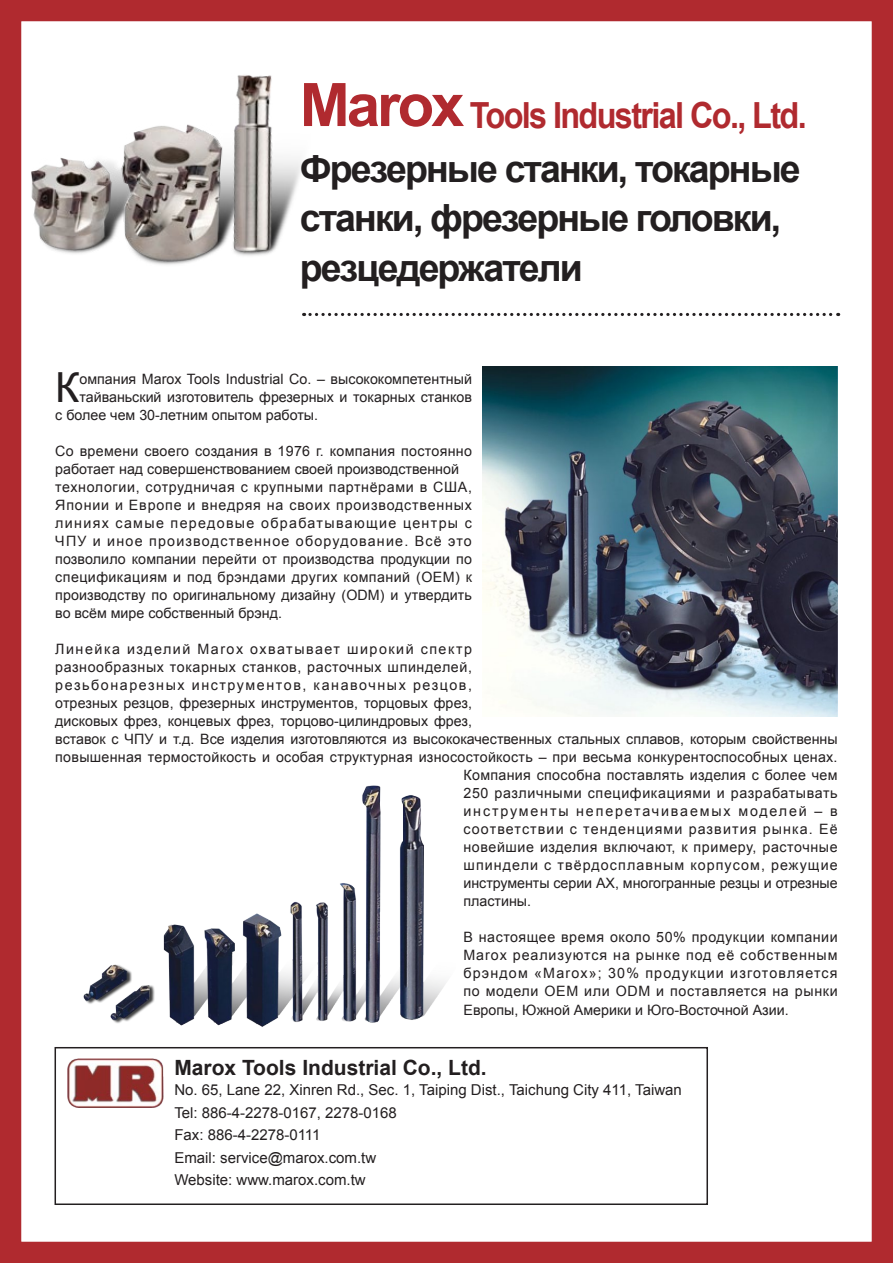
<style>
.page{position:relative;width:893px;height:1263px;background:#fff}
.page>*{position:absolute;margin:0;border:0;box-sizing:border-box;transform-origin:0 0}
.Body_text{font:41.4px "Arial";color:#231f20}
.Deck{font:700 37.5px/49.5px "Arial";letter-spacing:-.05em;color:#231f20}
.Deck-2{font:700 36px "Arial";letter-spacing:-.05em;color:#b02a2f;scale:.9 1}
.Company_Name{font:700 21px "Arial";color:#231f20}
.Body_text-2{font:15px "Arial";color:#231f20}
.Body_text-3{font:14.25px/18px "Arial";letter-spacing:.02em;color:#231f20}
.Body_text-4{font:14.25px "Arial";color:#231f20}
.Body_text-5{font:14.25px "Arial";letter-spacing:.04em;color:#231f20}
.Body_text-6{font:14.25px "Arial";letter-spacing:.11em;color:#231f20}
.Body_text-7{font:14.25px "Arial";letter-spacing:-.005em;color:#231f20}
.Body_text-8{font:14.25px "Arial";letter-spacing:.045em;color:#231f20}
.Body_text-9{font:14.25px "Arial";letter-spacing:.08em;color:#231f20}
.Body_text-10{font:14.25px "Arial";letter-spacing:.075em;color:#231f20}
.Body_text-11{font:14.25px "Arial";letter-spacing:.13em;color:#231f20}
.s1{font-size:60px}
</style>
<div class="page">
<div style="left:55px;top:1047px;width:653px;height:158px;border:2px solid #231f20"></div>
<img style="left:483px;top:367px;width:355px;height:350px">
<img style="left:31px;top:75px;width:270px;height:190px">
<div style="left:0;top:0;width:893px;height:1263px;border:21px solid #b02a2f"></div>
<svg style="left:304px;top:313px;width:535px;height:3px"></svg>
<img style="left:83px;top:785px;width:363px;height:242px">
<img style="left:68px;top:1058px;width:96px;height:49px">
<p class="Deck-2" style="left:300px;top:92px;width:565px"><span class="s1">Marox</span> Tools Industrial Co., Ltd.</p>
<p class="Deck" style="left:300px;top:145px;width:502px">Фрезерные станки, токарные станки, фрезерные головки, резцедержатели</p>
<p class="Body_text" style="left:55px;top:360px;width:26px">К</p>
<p class="Body_text-4" style="left:79px;top:370px;width:394px">омпания Marox Tools Industrial Co. – высококомпетентный</p>
<p class="Body_text-4" style="left:79px;top:388px;width:394px">тайваньский изготовитель фрезерных и токарных станков</p>
<p class="Body_text-4" style="left:55px;top:406px;width:264px">с более чем 30-летним опытом работы.</p>
<p class="Body_text-3" style="left:55px;top:442px;width:418px">Со времени своего создания в 1976 г. компания постоянно работает над совершенствованием своей производственной технологии, сотрудничая с крупными партнёрами в США, Японии и Европе и внедряя на своих производственных линиях самые передовые обрабатывающие центры с ЧПУ и иное производственное оборудование. Всё это позволило компании перейти от производства продукции по спецификациям и под брэндами других компаний (OEM) к производству по оригинальному дизайну (ODM) и утвердить во всём мире собственный брэнд.</p>
<p class="Body_text-6" style="left:55px;top:640px;width:418px">Линейка изделий Marox охватывает широкий спектр</p>
<p class="Body_text-5" style="left:55px;top:658px;width:418px">разнообразных токарных станков, расточных шпинделей,</p>
<p class="Body_text-6" style="left:55px;top:676px;width:418px">резьбонарезных инструментов, канавочных резцов,</p>
<p class="Body_text-3" style="left:55px;top:694px;width:418px">отрезных резцов, фрезерных инструментов, торцовых фрез,</p>
<p class="Body_text-4" style="left:55px;top:712px;width:418px">дисковых фрез, концевых фрез, торцово-цилиндровых фрез,</p>
<p class="Body_text-4" style="left:55px;top:730px;width:784px">вставок с ЧПУ и т.д. Все изделия изготовляются из высококачественных стальных сплавов, которым свойственны</p>
<p class="Body_text-3" style="left:55px;top:748px;width:784px">повышенная термостойкость и особая структурная износостойкость – при весьма конкурентоспособных ценах.</p>
<p class="Body_text-3" style="left:463px;top:766px;width:376px">Компания способна поставлять изделия с более чем</p>
<p class="Body_text-8" style="left:463px;top:784px;width:376px">250 различными спецификациями и разрабатывать</p>
<p class="Body_text-11" style="left:463px;top:802px;width:376px">инструменты неперетачиваемых моделей – в</p>
<p class="Body_text-9" style="left:463px;top:820px;width:376px">соответствии с тенденциями развития рынка. Её</p>
<p class="Body_text-5" style="left:463px;top:838px;width:376px">новейшие изделия включают, к примеру, расточные</p>
<p class="Body_text-10" style="left:463px;top:856px;width:376px">шпиндели с твёрдосплавным корпусом, режущие</p>
<p class="Body_text-7" style="left:463px;top:874px;width:376px">инструменты серии АХ, многогранные резцы и отрезные</p>
<p class="Body_text-4" style="left:463px;top:892px;width:69px">пластины.</p>
<p class="Body_text-3" style="left:463px;top:928px;width:376px;text-align:justify">В настоящее время около 50% продукции компании Marox реализуются на рынке под её собственным брэндом «Marox»; 30% продукции изготовляется по модели OEM или ODM и поставляется на рынки Европы, Южной Америки и Юго-Восточной Азии.</p>
<p class="Company_Name" style="left:174px;top:1054px;width:314px">Marox Tools Industrial Co., Ltd.</p>
<p class="Body_text-2" style="left:174px;top:1080px;width:509px">No. 65, Lane 22, Xinren Rd., Sec. 1, Taiping Dist., Taichung City 411, Taiwan</p>
<p class="Body_text-2" style="left:174px;top:1103px;width:224px">Tel: 886-4-2278-0167, 2278-0168</p>
<p class="Body_text-2" style="left:174px;top:1125px;width:148px">Fax: 886-4-2278-0111</p>
<p class="Body_text-2" style="left:174px;top:1148px;width:203px">Email: service@marox.com.tw</p>
<p class="Body_text-2" style="left:174px;top:1170px;width:193px">Website: www.marox.com.tw</p>
</div>
